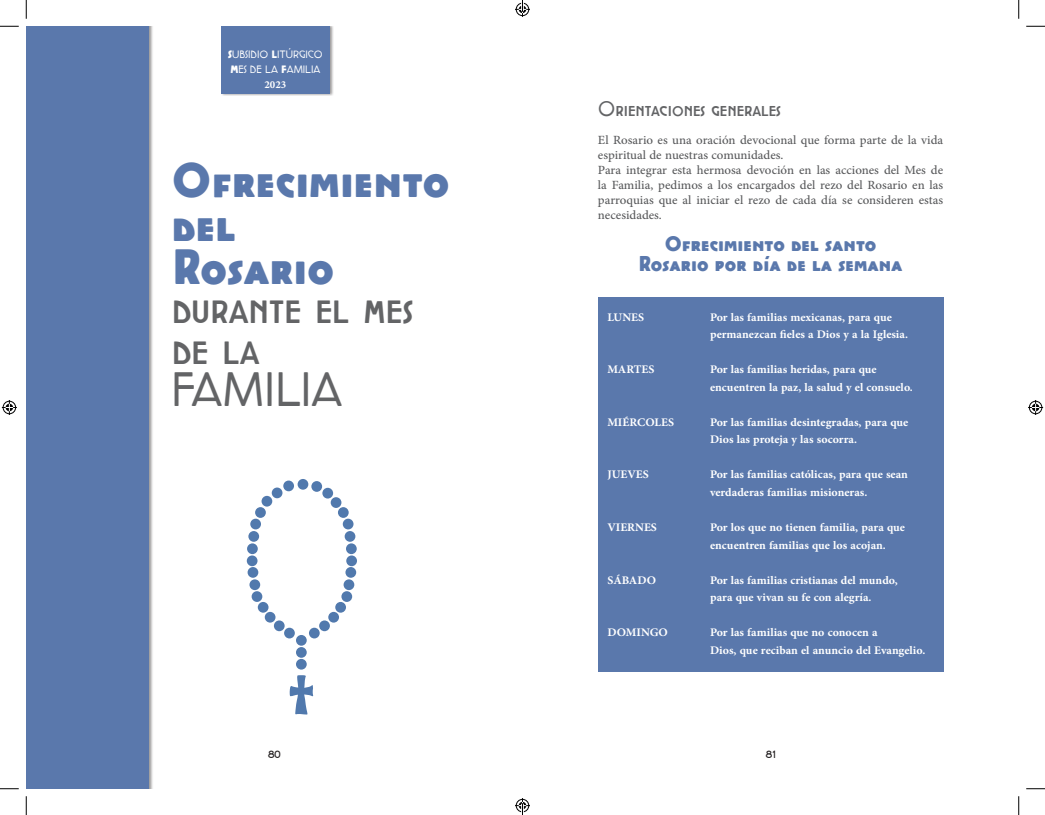
<style>
.page{position:relative;width:1045px;height:815px;background:#fff}
.page>*{position:absolute;margin:0;border:0;box-sizing:border-box;transform-origin:0 0}
.t1{font:800 46.25px/43.8px "Cocotte Alternate";color:#5a78ac}
.t2{font:45px/41.2px "Cocotte Alternate";color:#636466}
.t3{font:800 20px "Cocotte Alternate";color:#5a78ac}
.t4{font:20px "Cocotte Alternate";color:#636466}
.t5{font:17.5px/15px "Adobe Arabic";color:#58595b}
.t6{font:700 16.25px/17.5px "Adobe Arabic";color:#fff}
.t7{font:700 15px "Adobe Arabic";color:#fff}
.t8{font:200 10.38px "Montserrat";color:#fff}
.t9{font:10px "Cocotte Alternate";color:#fff}
.t10{font:9.25px "Alpaca Scarlett Demo";color:#231f20}
.s1{font-weight:800}
</style>
<div class="page">
<div style="left:221px;top:26px;width:113px;height:70px;background:#231f20;opacity:.45"></div>
<div style="left:221px;top:26px;width:108px;height:68px;background:#5a78ac"></div>
<div style="left:26px;top:26px;width:128px;height:762px;background:#231f20;opacity:.45"></div>
<div style="left:26px;top:26px;width:123px;height:762px;background:#5a78ac"></div>
<div style="left:598px;top:297px;width:345px;height:374px;background:#5a78ac"></div>
<div style="left:341px;top:591px;width:11px;height:10px;background:#5179ad;border-radius:50%"></div>
<div style="left:343px;top:579px;width:11px;height:11px;background:#5179ad;border-radius:50%"></div>
<div style="left:345px;top:567px;width:11px;height:10px;background:#5179ad;border-radius:50%"></div>
<div style="left:346px;top:555px;width:11px;height:11px;background:#5179ad;border-radius:50%"></div>
<div style="left:346px;top:543px;width:11px;height:11px;background:#5179ad;border-radius:50%"></div>
<div style="left:345px;top:531px;width:10px;height:10px;background:#5179ad;border-radius:50%"></div>
<div style="left:343px;top:518px;width:10px;height:11px;background:#5179ad;border-radius:50%"></div>
<svg style="left:289px;top:675px;width:24px;height:39px"></svg>
<div style="left:296px;top:658px;width:11px;height:11px;background:#5179ad;border-radius:50%"></div>
<div style="left:296px;top:647px;width:11px;height:10px;background:#5179ad;border-radius:50%"></div>
<div style="left:296px;top:634px;width:11px;height:11px;background:#5179ad;border-radius:50%"></div>
<div style="left:309px;top:627px;width:11px;height:11px;background:#5179ad;border-radius:50%"></div>
<div style="left:319px;top:620px;width:11px;height:11px;background:#5179ad;border-radius:50%"></div>
<div style="left:328px;top:611px;width:11px;height:11px;background:#5179ad;border-radius:50%"></div>
<div style="left:335px;top:601px;width:11px;height:11px;background:#5179ad;border-radius:50%"></div>
<div style="left:338px;top:507px;width:11px;height:10px;background:#5179ad;border-radius:50%"></div>
<div style="left:331px;top:497px;width:10px;height:11px;background:#5179ad;border-radius:50%"></div>
<div style="left:322px;top:487px;width:11px;height:11px;background:#5179ad;border-radius:50%"></div>
<div style="left:311px;top:481px;width:11px;height:10px;background:#5179ad;border-radius:50%"></div>
<div style="left:284px;top:627px;width:11px;height:11px;background:#5179ad;border-radius:50%"></div>
<div style="left:274px;top:620px;width:11px;height:11px;background:#5179ad;border-radius:50%"></div>
<div style="left:265px;top:611px;width:10px;height:11px;background:#5179ad;border-radius:50%"></div>
<div style="left:258px;top:601px;width:10px;height:11px;background:#5179ad;border-radius:50%"></div>
<div style="left:252px;top:591px;width:10px;height:10px;background:#5179ad;border-radius:50%"></div>
<div style="left:249px;top:579px;width:11px;height:11px;background:#5179ad;border-radius:50%"></div>
<div style="left:248px;top:567px;width:10px;height:10px;background:#5179ad;border-radius:50%"></div>
<div style="left:247px;top:555px;width:10px;height:11px;background:#5179ad;border-radius:50%"></div>
<div style="left:247px;top:543px;width:11px;height:11px;background:#5179ad;border-radius:50%"></div>
<div style="left:248px;top:531px;width:11px;height:10px;background:#5179ad;border-radius:50%"></div>
<div style="left:250px;top:518px;width:11px;height:11px;background:#5179ad;border-radius:50%"></div>
<div style="left:255px;top:507px;width:11px;height:10px;background:#5179ad;border-radius:50%"></div>
<div style="left:261px;top:495px;width:11px;height:11px;background:#5179ad;border-radius:50%"></div>
<div style="left:272px;top:487px;width:10px;height:11px;background:#5179ad;border-radius:50%"></div>
<div style="left:283px;top:480px;width:11px;height:11px;background:#5179ad;border-radius:50%"></div>
<div style="left:298px;top:479px;width:10px;height:10px;background:#5179ad;border-radius:50%"></div>
<svg style="left:0;top:25px;width:19px;height:2px"></svg>
<svg style="left:1026px;top:25px;width:19px;height:2px"></svg>
<svg style="left:0;top:788px;width:19px;height:1px"></svg>
<svg style="left:1026px;top:788px;width:19px;height:1px"></svg>
<svg style="left:25px;top:0;width:2px;height:19px"></svg>
<svg style="left:25px;top:796px;width:2px;height:18px"></svg>
<svg style="left:1018px;top:0;width:1px;height:19px"></svg>
<svg style="left:1018px;top:796px;width:1px;height:18px"></svg>
<svg style="left:2px;top:400px;width:15px;height:15px"></svg>
<svg style="left:1028px;top:400px;width:15px;height:15px"></svg>
<svg style="left:515px;top:0;width:15px;height:17px"></svg>
<svg style="left:515px;top:798px;width:15px;height:16px"></svg>
<p class="t9" style="left:228px;top:47px;width:96px"><span class="s1">S</span>UBSIDIO <span class="s1">L</span>ITÚRGICO</p>
<p class="t9" style="left:230px;top:62px;width:91px"><span class="s1">M</span>ES DE LA <span class="s1">F</span>AMILIA</p>
<p class="t7" style="left:264px;top:74px;width:23px">2023</p>
<p class="t8" style="left:235px;top:61px;width:78px"><span class="s1">T</span>ALLERES <span class="s1">M</span>ES</p>
<p class="t1" style="left:172px;top:161px;width:279px">Ofrecimiento del</p>
<p class="t1" style="left:172px;top:249px;width:164px">Rosario</p>
<p class="t2" style="left:172px;top:286px;width:243px">durante el mes de la</p>
<p class="t2" style="left:172px;top:369px;width:172px">FAMILIA</p>
<p class="t4" style="left:598px;top:96px;width:184px">Orientaciones generales</p>
<p class="t5" style="left:598px;top:130px;width:347px">El Rosario es una oración devocional que forma parte de la vida espiritual de nuestras comunidades.</p>
<p class="t5" style="left:598px;top:160px;width:347px;text-align:justify">Para integrar esta hermosa devoción en las acciones del Mes de la Familia, pedimos a los encargados del rezo del Rosario en las parroquias que al iniciar el rezo de cada día se consideren estas necesidades.</p>
<p class="t3" style="left:665px;top:231px;width:213px">Ofrecimiento del santo</p>
<p class="t3" style="left:638px;top:251px;width:265px">Rosario por día de la semana</p>
<p class="t6" style="left:607px;top:306px;width:38px">LUNES</p>
<p class="t6" style="left:710px;top:306px;width:199px">Por las familias mexicanas, para que permanezcan fieles a Dios y a la Iglesia.</p>
<p class="t6" style="left:607px;top:359px;width:49px">MARTES</p>
<p class="t6" style="left:710px;top:359px;width:168px">Por las familias heridas, para que</p>
<p class="t6" style="left:710px;top:376px;width:204px">encuentren la paz, la salud y el consuelo.</p>
<p class="t6" style="left:607px;top:411px;width:68px">MIÉRCOLES</p>
<p class="t6" style="left:710px;top:411px;width:200px">Por las familias desintegradas, para que</p>
<p class="t6" style="left:710px;top:429px;width:148px">Dios las proteja y las socorra.</p>
<p class="t6" style="left:607px;top:464px;width:43px">JUEVES</p>
<p class="t6" style="left:710px;top:464px;width:199px">Por las familias católicas, para que sean</p>
<p class="t6" style="left:710px;top:481px;width:159px">verdaderas familias misioneras.</p>
<p class="t6" style="left:607px;top:516px;width:51px">VIERNES</p>
<p class="t6" style="left:710px;top:516px;width:196px">Por los que no tienen familia, para que</p>
<p class="t6" style="left:710px;top:534px;width:177px">encuentren familias que los acojan.</p>
<p class="t6" style="left:607px;top:569px;width:50px">SÁBADO</p>
<p class="t6" style="left:710px;top:569px;width:189px">Por las familias cristianas del mundo,</p>
<p class="t6" style="left:710px;top:586px;width:163px">para que vivan su fe con alegría.</p>
<p class="t6" style="left:607px;top:621px;width:62px">DOMINGO</p>
<p class="t6" style="left:710px;top:621px;width:169px">Por las familias que no conocen a</p>
<p class="t6" style="left:710px;top:639px;width:217px">Dios, que reciban el anuncio del Evangelio.</p>
<p class="t10" style="left:268px;top:748px;width:14px">80</p>
<p class="t10" style="left:766px;top:748px;width:11px">81</p>
</div>
